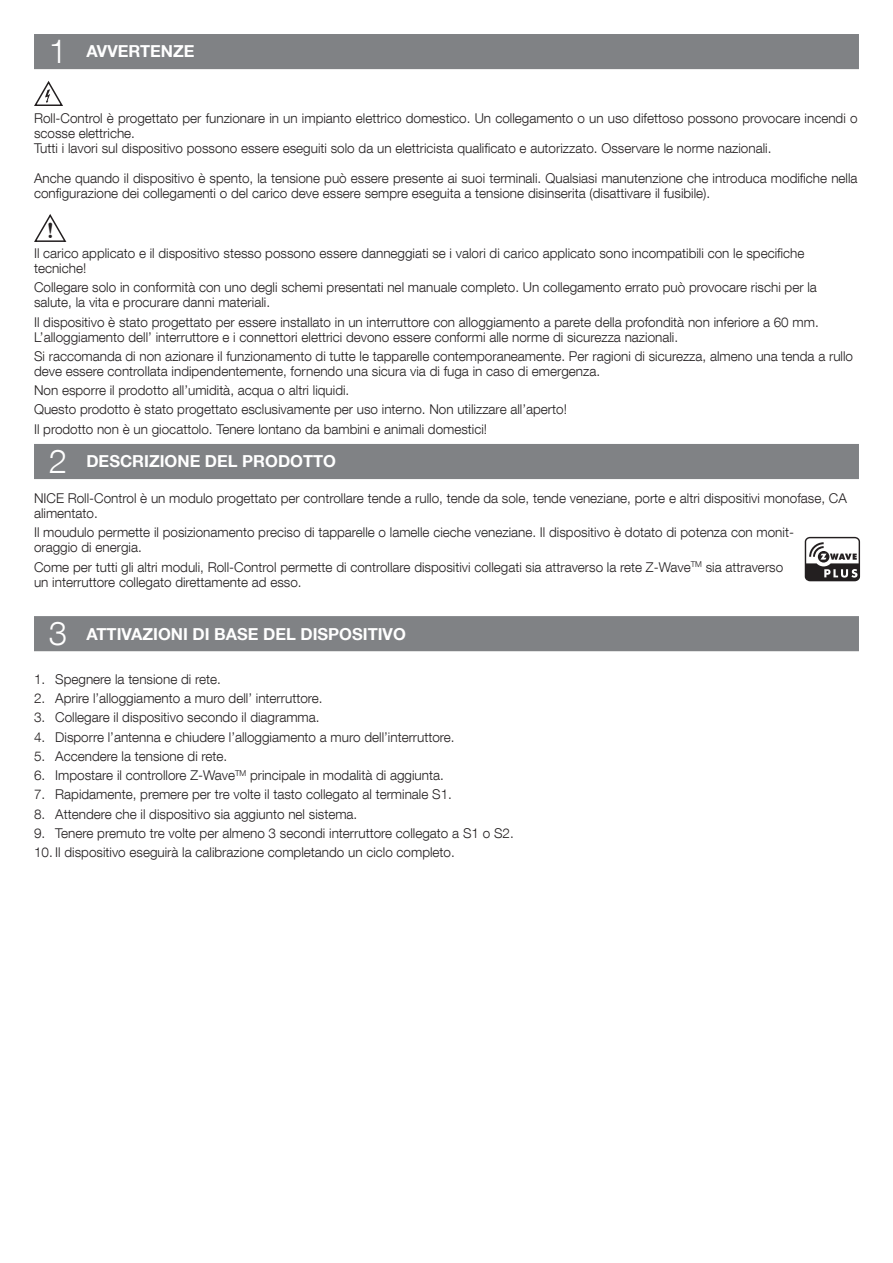
<style>
.page{position:relative;width:893px;height:1263px;background:#fff}
.page>*{position:absolute;margin:0;border:0;box-sizing:border-box;transform-origin:0 0}
.t1{font:300 33px "Helvetica Neue LT Com";color:#fff}
.t2{font:23.4px "Bell MT Bold";color:#231f20}
.titolo{font:700 16.5px "Helvetica Neue LT Com";color:#fff}
.testo{font:300 13.5px/15px "Helvetica Neue LT Com";color:#231f20}
.podstawowy-no-break{font:300 13.5px/15px "Helvetica Neue LT Com";color:#231f20}
</style>
<div class="page">
<div style="left:34px;top:34px;width:825px;height:35px;background:#808285"></div>
<div style="left:34px;top:444px;width:825px;height:35px;background:#808285"></div>
<div style="left:34px;top:616px;width:825px;height:35px;background:#808285"></div>
<svg style="left:805px;top:537px;width:55px;height:44px"></svg>
<svg style="left:34px;top:81px;width:29px;height:25px"></svg>
<svg style="left:34px;top:214px;width:32px;height:28px"></svg>
<p class="t1" style="left:49px;top:31px;width:20px">1</p>
<p class="titolo" style="left:86px;top:41px;width:110px">AVVERTENZE</p>
<p class="testo" style="left:34px;top:111px;width:825px">Roll-Control è progettato per funzionare in un impianto elettrico domestico. Un collegamento o un uso difettoso possono provocare incendi o scosse elettriche.</p>
<p class="testo" style="left:34px;top:141px;width:739px">Tutti i lavori sul dispositivo possono essere eseguiti solo da un elettricista qualificato e autorizzato. Osservare le norme nazionali.</p>
<p class="testo" style="left:34px;top:171px;width:825px">Anche quando il dispositivo è spento, la tensione può essere presente ai suoi terminali. Qualsiasi manutenzione che introduca modifiche nella configurazione dei collegamenti o del carico deve essere sempre eseguita a tensione disinserita (disattivare il fusibile).</p>
<p class="t2" style="left:47px;top:217px;width:8px">!</p>
<p class="podstawowy-no-break" style="left:34px;top:246px;width:772px">Il carico applicato e il dispositivo stesso possono essere danneggiati se i valori di carico applicato sono incompatibili con le specifiche tecniche!</p>
<p class="podstawowy-no-break" style="left:34px;top:280px;width:784px">Collegare solo in conformità con uno degli schemi presentati nel manuale completo. Un collegamento errato può provocare rischi per la salute, la vita e procurare danni materiali.</p>
<p class="podstawowy-no-break" style="left:34px;top:314px;width:786px">Il dispositivo è stato progettato per essere installato in un interruttore con alloggiamento a parete della profondità non inferiore a 60 mm.<br>L’alloggiamento dell’ interruttore e i connettori elettrici devono essere conformi alle norme di sicurezza nazionali.</p>
<p class="podstawowy-no-break" style="left:34px;top:348px;width:821px">Si raccomanda di non azionare il funzionamento di tutte le tapparelle contemporaneamente. Per ragioni di sicurezza, almeno una tenda a rullo deve essere controllata indipendentemente, fornendo una sicura via di fuga in caso di emergenza.</p>
<p class="podstawowy-no-break" style="left:34px;top:383px;width:317px">Non esporre il prodotto all’umidità, acqua o altri liquidi.</p>
<p class="podstawowy-no-break" style="left:34px;top:402px;width:534px">Questo prodotto è stato progettato esclusivamente per uso interno. Non utilizzare all’aperto!</p>
<p class="podstawowy-no-break" style="left:34px;top:421px;width:455px">Il prodotto non è un giocattolo. Tenere lontano da bambini e animali domestici!</p>
<p class="t1" style="left:49px;top:441px;width:20px">2</p>
<p class="titolo" style="left:86px;top:451px;width:251px">DESCRIZIONE DEL PRODOTTO</p>
<p class="testo" style="left:34px;top:490px;width:814px">NICE Roll-Control è un modulo progettato per controllare tende a rullo, tende da sole, tende veneziane, porte e altri dispositivi monofase, CA alimentato.</p>
<p class="testo" style="left:34px;top:525px;width:761px">Il moudulo permette il posizionamento preciso di tapparelle o lamelle cieche veneziane. Il dispositivo è dotato di potenza con monit&shy;oraggio di energia.</p>
<p class="testo" style="left:34px;top:559px;width:751px">Come per tutti gli altri moduli, Roll-Control permette di controllare dispositivi collegati sia attraverso la rete Z-Wave<sup>TM</sup> sia attraverso un interruttore collegato direttamente ad esso.</p>
<p class="t1" style="left:49px;top:613px;width:20px">3</p>
<p class="titolo" style="left:86px;top:623px;width:321px">ATTIVAZIONI DI BASE DEL DISPOSITIVO</p>
<p class="testo" style="left:34px;top:671px;width:188px">1. Spegnere la tensione di rete.</p>
<p class="testo" style="left:34px;top:690px;width:290px">2. Aprire l’alloggiamento a muro dell’ interruttore.</p>
<p class="testo" style="left:34px;top:710px;width:287px">3. Collegare il dispositivo secondo il diagramma.</p>
<p class="testo" style="left:34px;top:729px;width:422px">4. Disporre l’antenna e chiudere l’alloggiamento a muro dell’interruttore.</p>
<p class="testo" style="left:34px;top:748px;width:195px">5. Accendere la tensione di rete.</p>
<p class="testo" style="left:34px;top:767px;width:411px">6. Impostare il controllore Z-Wave<sup>TM</sup> principale in modalità di aggiunta.</p>
<p class="testo" style="left:34px;top:787px;width:419px">7. Rapidamente, premere per tre volte il tasto collegato al terminale S1.</p>
<p class="testo" style="left:34px;top:806px;width:325px">8. Attendere che il dispositivo sia aggiunto nel sistema.</p>
<p class="testo" style="left:34px;top:825px;width:481px">9. Tenere premuto tre volte per almeno 3 secondi interruttore collegato a S1 o S2.</p>
<p class="testo" style="left:34px;top:844px;width:422px">10. Il dispositivo eseguirà la calibrazione completando un ciclo completo.</p>
</div>
